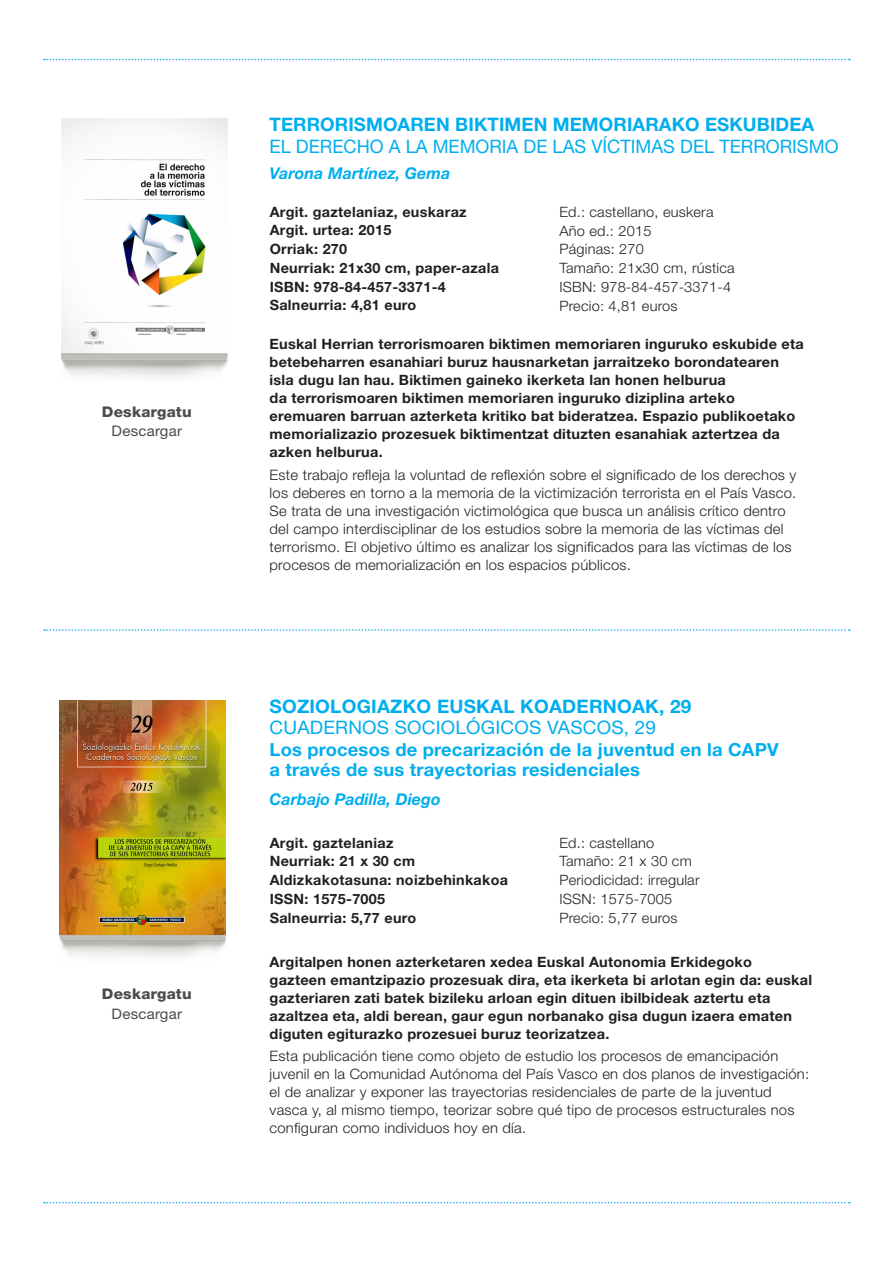
<style>
.page{position:relative;width:893px;height:1263px;background:#fff}
.page>*{position:absolute;margin:0;border:0;box-sizing:border-box;transform-origin:0 0}
.t1{font:18.6px "Helvetica Neue";color:#00aeef}
.t2{font:700 18.6px "Helvetica Neue";letter-spacing:.005em;color:#00aeef}
.t3{font:700 18px/19.5px "Helvetica Neue";letter-spacing:.01em;color:#00aeef}
.t4{font:italic 700 16.2px "Helvetica Neue";letter-spacing:.005em;color:#00aeef}
.t5{font:800 14.7px "Helvetica Neue";letter-spacing:.015em;color:#4b4c4d;scale:1.04 1}
.t6{font:14.55px "Helvetica Neue";letter-spacing:.02em;color:#4b4c4d}
.t7{font:300 14.4px/18px "Helvetica Neue";letter-spacing:.015em;color:#231f20}
.t8{font:700 14.25px/18px "Helvetica Neue";letter-spacing:.015em;color:#231f20}
.t9{font:300 14.25px/18.8px "Helvetica Neue";letter-spacing:.015em;color:#231f20}
</style>
<div class="page">
<img style="left:61px;top:118px;width:166px;height:260px">
<img style="left:59px;top:701px;width:167px;height:257px">
<svg style="left:44px;top:629px;width:806px;height:2px"></svg>
<svg style="left:44px;top:1202px;width:806px;height:1px"></svg>
<svg style="left:44px;top:59px;width:806px;height:1px"></svg>
<p class="t5" style="left:102px;top:403px;width:88px">Deskargatu</p>
<p class="t6" style="left:111px;top:422px;width:72px">Descargar</p>
<p class="t5" style="left:102px;top:985px;width:88px">Deskargatu</p>
<p class="t6" style="left:111px;top:1005px;width:72px">Descargar</p>
<h1 class="t2" style="left:270px;top:112px;width:546px">TERRORISMOAREN BIKTIMEN MEMORIARAKO ESKUBIDEA</h1>
<h1 class="t1" style="left:270px;top:135px;width:570px">EL DERECHO A LA MEMORIA DE LAS VÍCTIMAS DEL TERRORISMO</h1>
<p class="t4" style="left:270px;top:163px;width:182px">Varona Martínez, Gema</p>
<p class="t8" style="left:270px;top:202px;width:231px;line-height:18.8px">Argit. gaztelaniaz, euskaraz<br>Argit. urtea: 2015<br>Orriak: 270<br>Neurriak: 21x30 cm, paper-azala<br>ISBN: 978-84-457-3371-4<br>Salneurria: 4,81 euro</p>
<p class="t9" style="left:559px;top:202px;width:177px">Ed.: castellano, euskera<br>Año ed.: 2015<br>Páginas: 270<br>Tamaño: 21x30 cm, rústica<br>ISBN: 978-84-457-3371-4<br>Precio: 4,81 euros</p>
<p class="t8" style="left:270px;top:335px;width:536px">Euskal Herrian terrorismoaren biktimen memoriaren inguruko eskubide eta betebeharren esanahiari buruz hausnarketan jarraitzeko borondatearen isla dugu lan hau. Biktimen gaineko ikerketa lan honen helburua<br>da terrorismoaren biktimen memoriaren inguruko diziplina arteko eremuaren barruan azterketa kritiko bat bideratzea. Espazio publikoetako memorializazio prozesuek biktimentzat dituzten esanahiak aztertzea da azken helburua.</p>
<p class="t7" style="left:270px;top:465px;width:528px">Este trabajo refleja la voluntad de reflexión sobre el significado de los derechos y los deberes en torno a la memoria de la victimización terrorista en el País Vasco.<br>Se trata de una investigación victimológica que busca un análisis crítico dentro del campo interdisciplinar de los estudios sobre la memoria de las víctimas del terrorismo. El objetivo último es analizar los significados para las víctimas de los procesos de memorialización en los espacios públicos.</p>
<h1 class="t2" style="left:270px;top:695px;width:423px">SOZIOLOGIAZKO EUSKAL KOADERNOAK, 29</h1>
<h1 class="t1" style="left:270px;top:716px;width:388px">CUADERNOS SOCIOLÓGICOS VASCOS, 29</h1>
<p class="t3" style="left:270px;top:739px;width:511px">Los procesos de precarización de la juventud en la CAPV a través de sus trayectorias residenciales</p>
<p class="t4" style="left:270px;top:789px;width:172px">Carbajo Padilla, Diego</p>
<p class="t8" style="left:270px;top:833px;width:240px;line-height:18.8px">Argit. gaztelaniaz<br>Neurriak: 21 x 30 cm<br>Aldizkakotasuna: noizbehinkakoa<br>ISSN: 1575-7005<br>Salneurria: 5,77 euro</p>
<p class="t9" style="left:559px;top:833px;width:142px">Ed.: castellano<br>Tamaño: 21 x 30 cm<br>Periodicidad: irregular<br>ISSN: 1575-7005<br>Precio: 5,77 euros</p>
<p class="t8" style="left:270px;top:953px;width:544px">Argitalpen honen azterketaren xedea Euskal Autonomia Erkidegoko<br>gazteen emantzipazio prozesuak dira, eta ikerketa bi arlotan egin da: euskal gazteriaren zati batek bizileku arloan egin dituen ibilbideak aztertu eta azaltzea eta, aldi berean, gaur egun norbanako gisa dugun izaera ematen diguten egiturazko prozesuei buruz teorizatzea.</p>
<p class="t7" style="left:270px;top:1047px;width:541px">Esta publicación tiene como objeto de estudio los procesos de emancipación juvenil en la Comunidad Autónoma del País Vasco en dos planos de investigación: el de analizar y exponer las trayectorias residenciales de parte de la juventud vasca y, al mismo tiempo, teorizar sobre qué tipo de procesos estructurales nos configuran como individuos hoy en día.</p>
</div>
